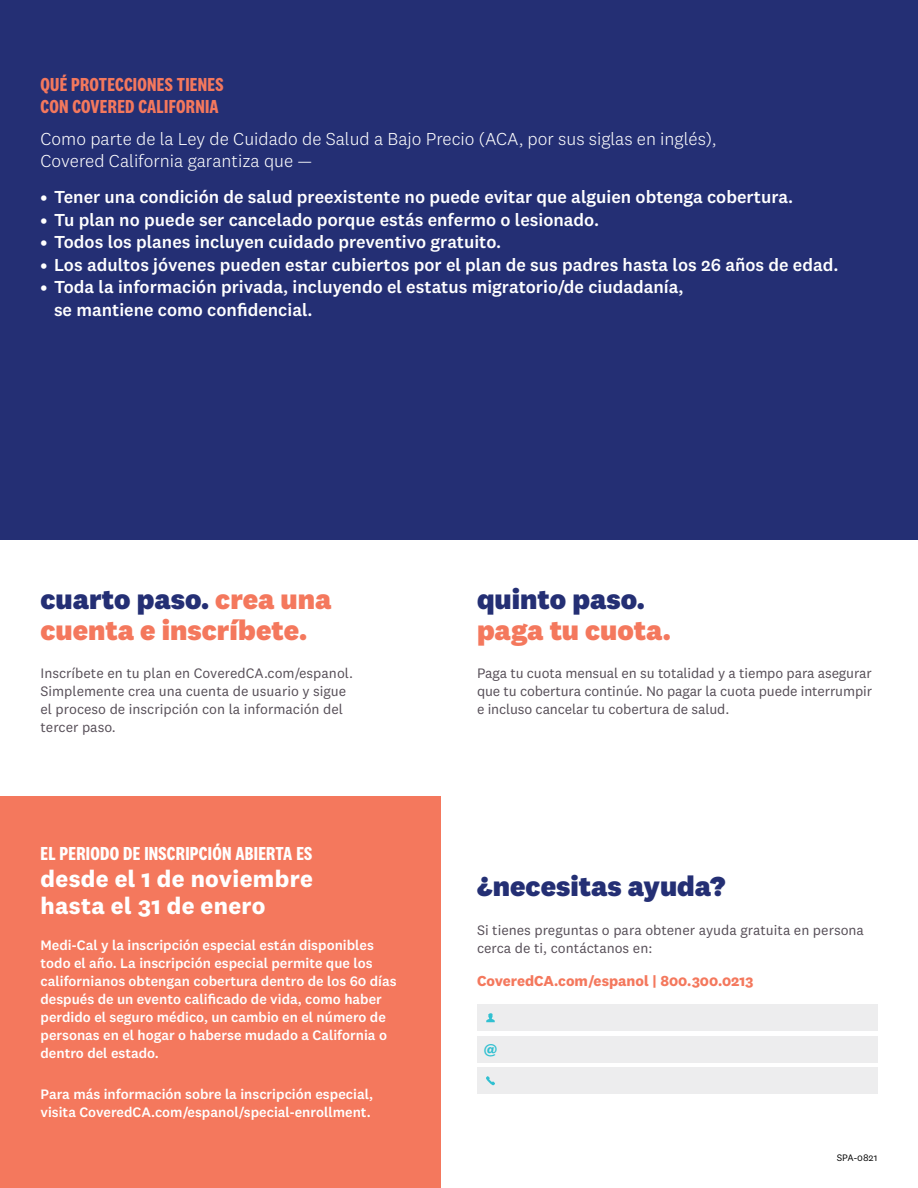
<style>
.page{position:relative;width:918px;height:1188px;background:#fff}
.page>*{position:absolute;margin:0;border:0;box-sizing:border-box;transform-origin:0 0}
.t1{font:800 28.5px/31.5px "National 2";color:#f4785d}
.t2{font:800 28.5px "National 2";color:#242f74}
.t3{font:700 24px/27px "National 2";letter-spacing:.015em;color:#fff}
.t4{font:700 19.5px/22.5px "National 2 Condensed";letter-spacing:.015em;color:#f4785d}
.t5{font:700 19.5px "National 2 Condensed";letter-spacing:.015em;color:#fff}
.t6{font:500 18px/22.5px "National 2";color:#fff}
.t7{font:300 18px/22.5px "National 2";color:#fff}
.t8{font:700 15px "National 2";color:#f4785d}
.t9{font:700 15px "National 2";color:#31c0d1}
.t10{font:500 14.25px/18px "National 2";color:#fff}
.t11{font:14.25px/18px "National 2";color:#564e57}
.t12{font:9.75px "National 2";color:#000}
.s1{color:#242f74}
</style>
<div class="page">
<div style="left:477px;top:1004px;width:401px;height:27px;background:#ededee"></div>
<div style="left:477px;top:1036px;width:401px;height:27px;background:#ededee"></div>
<div style="left:477px;top:1067px;width:401px;height:27px;background:#ededee"></div>
<svg style="left:486px;top:1013px;width:9px;height:9px"></svg>
<svg style="left:486px;top:1076px;width:9px;height:9px"></svg>
<div style="left:0;top:0;width:918px;height:540px;background:#242f74"></div>
<div style="left:0;top:796px;width:441px;height:392px;background:#f4785d"></div>
<h3 class="t4" style="left:40px;top:73px;width:185px">QUÉ PROTECCIONES TIENES<br>CON COVERED CALIFORNIA</h3>
<p class="t7" style="left:40px;top:127px;width:677px">Como parte de la Ley de Cuidado de Salud a Bajo Precio (ACA, por sus siglas en inglés),<br>Covered California garantiza que —</p>
<p class="t6" style="left:40px;top:186px;width:754px">• Tener una condición de salud preexistente no puede evitar que alguien obtenga cobertura.</p>
<p class="t6" style="left:40px;top:208px;width:560px">• Tu plan no puede ser cancelado porque estás enfermo o lesionado.</p>
<p class="t6" style="left:40px;top:231px;width:462px">• Todos los planes incluyen cuidado preventivo gratuito.</p>
<p class="t6" style="left:40px;top:253px;width:800px">• Los adultos jóvenes pueden estar cubiertos por el plan de sus padres hasta los 26 años de edad.</p>
<p class="t6" style="left:54px;top:276px;width:631px;text-indent:-14px">• Toda la información privada, incluyendo el estatus migratorio/de ciudadanía, se mantiene como confidencial.</p>
<h1 class="t1" style="left:40px;top:583px;width:293px"><span class="s1">cuarto paso.</span> crea una cuenta e inscríbete.</h1>
<p class="t11" style="left:40px;top:664px;width:314px">Inscríbete en tu plan en CoveredCA.com/espanol.<br>Simplemente crea una cuenta de usuario y sigue el proceso de inscripción con la información del tercer paso.</p>
<h3 class="t5" style="left:40px;top:843px;width:273px">EL PERIODO DE INSCRIPCIÓN ABIERTA ES</h3>
<h2 class="t3" style="left:40px;top:865px;width:274px">desde el 1 de noviembre hasta el 31 de enero</h2>
<p class="t10" style="left:40px;top:936px;width:358px">Medi-Cal y la inscripción especial están disponibles todo el año. La inscripción especial permite que los californianos obtengan cobertura dentro de los 60 días después de un evento calificado de vida, como haber perdido el seguro médico, un cambio en el número de personas en el hogar o haberse mudado a California o dentro del estado.</p>
<p class="t10" style="left:40px;top:1085px;width:334px">Para más información sobre la inscripción especial, visita CoveredCA.com/espanol/special-enrollment.</p>
<h1 class="t2" style="left:477px;top:581px;width:169px">quinto paso.</h1>
<h1 class="t1" style="left:477px;top:614px;width:195px">paga tu cuota.</h1>
<p class="t11" style="left:477px;top:664px;width:397px;text-align:justify">Paga tu cuota mensual en su totalidad y a tiempo para asegurar que tu cobertura continúe. No pagar la cuota puede interrumpir e incluso cancelar tu cobertura de salud.</p>
<h1 class="t2" style="left:477px;top:869px;width:250px">¿necesitas ayuda?</h1>
<p class="t11" style="left:477px;top:921px;width:389px">Si tienes preguntas o para obtener ayuda gratuita en persona cerca de ti, contáctanos en:</p>
<p class="t8" style="left:477px;top:971px;width:278px">CoveredCA.com/espanol | 800.300.0213</p>
<p class="t9" style="left:484px;top:1041px;width:15px">@</p>
<p class="t12" style="left:837px;top:1152px;width:42px">SPA-0821</p>
</div>
